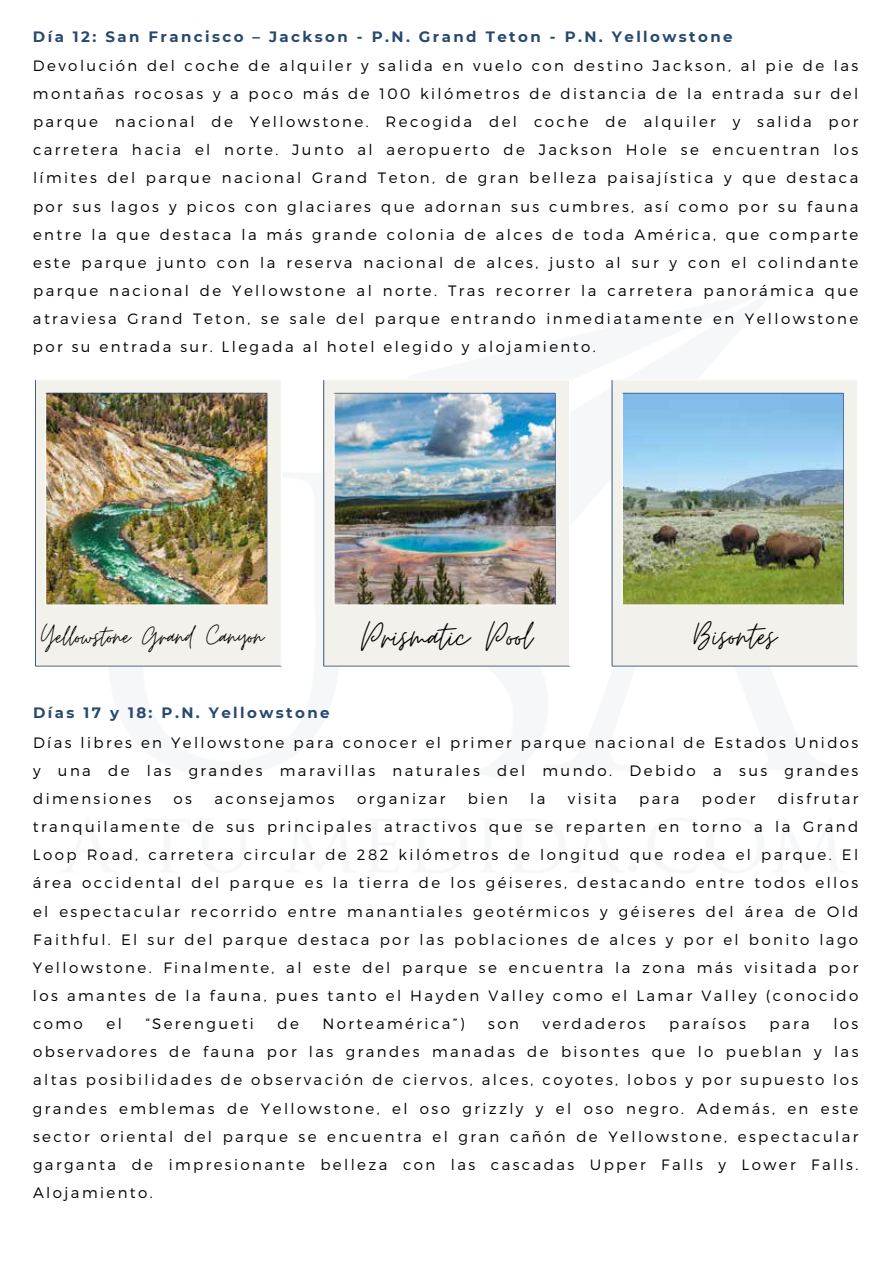
<style>
.page{position:relative;width:894px;height:1264px;background:#fff}
.page>*{position:absolute;margin:0;border:0;box-sizing:border-box;transform-origin:0 0}
.t1{font:43.5px "Moon Time";color:#000}
.t2{font:41.25px "Moon Time";color:#000}
.t3{font:31.5px "Moon Time";color:#000}
.t4{font:300 15px/28px "Montserrat";letter-spacing:.16em;color:#000;text-align:justify}
.t5{font:700 15px "Montserrat";letter-spacing:.16em;color:#28496e}
</style>
<div class="page">
<img style="left:35px;top:379px;width:246px;height:287px">
<img style="left:323px;top:379px;width:246px;height:287px">
<img style="left:611px;top:380px;width:247px;height:286px">
<p class="t5" style="left:33px;top:25px;width:701px">Día 12: San Francisco – Jackson - P.N. Grand Teton - P.N. Yellowstone</p>
<p class="t4" style="left:33px;top:53px;width:826px">DevoluciÛn del coche de alquiler y salida en vuelo con destino Jackson, al pie de las montaÒas rocosas y a poco m·s de 100 kilÛmetros de distancia de la entrada sur del parque nacional de Yellowstone. Recogida del coche de alquiler y salida por carretera hacia el norte. Junto al aeropuerto de Jackson Hole se encuentran los lÌmites del parque nacional Grand Teton, de gran belleza paisajÌstica y que destaca por sus lagos y picos con glaciares que adornan sus cumbres, asÌ como por su fauna entre la que destaca la m·s grande colonia de alces de toda AmÈrica, que comparte este parque junto con la reserva nacional de alces, justo al sur y con el colindante parque nacional de Yellowstone al norte. Tras recorrer la carretera panor·mica que atraviesa Grand Teton, se sale del parque entrando inmediatamente en Yellowstone por su entrada sur. Llegada al hotel elegido y alojamiento.</p>
<h3 class="t3" style="left:41px;top:618px;width:224px">Yellowstone Grand Canyon</h3>
<h1 class="t1" style="left:361px;top:611px;width:172px">Prismatic Pool</h1>
<h2 class="t2" style="left:693px;top:612px;width:84px">Bisontes</h2>
<p class="t5" style="left:33px;top:702px;width:298px">Días 17 y 18: P.N. Yellowstone</p>
<p class="t4" style="left:33px;top:729px;width:826px">DÌas libres en Yellowstone para conocer el primer parque nacional de Estados Unidos y una de las grandes maravillas naturales del mundo. Debido a sus grandes dimensiones</p>
<p class="t4" style="left:33px;top:785px;width:826px;text-indent:744px">disfrutar tranquilamente de sus principales atractivos que se reparten en torno a la Grand Loop Road, carretera circular de 282 kilÛmetros de longitud que rodea el parque. El ·rea occidental del parque es la tierra de los gÈiseres, destacando entre todos ellos el espectacular recorrido entre manantiales geotÈrmicos y gÈiseres del ·rea de Old Faithful. El sur del parque destaca por las poblaciones de alces y por el bonito lago Yellowstone. Finalmente, al este del parque se encuentra la zona m·s visitada por los amantes de la fauna, pues tanto el Hayden Valley como el Lamar Valley (conocido como</p>
<p class="t4" style="left:173px;top:785px;width:20px">os</p>
<p class="t4" style="left:214px;top:785px;width:122px">aconsejamos</p>
<p class="t4" style="left:357px;top:785px;width:90px">organizar</p>
<p class="t4" style="left:467px;top:785px;width:41px">bien</p>
<p class="t4" style="left:530px;top:785px;width:17px">la</p>
<p class="t4" style="left:567px;top:785px;width:50px">visita</p>
<p class="t4" style="left:639px;top:785px;width:42px">para</p>
<p class="t4" style="left:701px;top:785px;width:55px">poder</p>
<p class="t4" style="left:106px;top:1010px;width:17px">el</p>
<p class="t4" style="left:145px;top:1010px;width:110px">ìSerengueti</p>
<p class="t4" style="left:277px;top:1010px;width:23px">de</p>
<p class="t4" style="left:322px;top:1010px;width:143px">NorteamÈricaî)</p>
<p class="t4" style="left:488px;top:1010px;width:32px">son</p>
<p class="t4" style="left:542px;top:1010px;width:104px">verdaderos</p>
<p class="t4" style="left:669px;top:1010px;width:78px">paraÌsos</p>
<p class="t4" style="left:769px;top:1010px;width:42px">para</p>
<p class="t4" style="left:33px;top:1010px;width:826px;text-indent:800px">los observadores de fauna por las grandes manadas de bisontes que lo pueblan y las altas posibilidades de observaciÛn de ciervos, alces, coyotes, lobos y por supuesto los grandes emblemas de Yellowstone, el oso grizzly y el oso negro. Adem·s, en este sector oriental del parque se encuentra el gran caÒÛn de Yellowstone, espectacular garganta de impresionante belleza con las cascadas Upper Falls y Lower Falls.<br>Alojamiento.</p>
</div>
